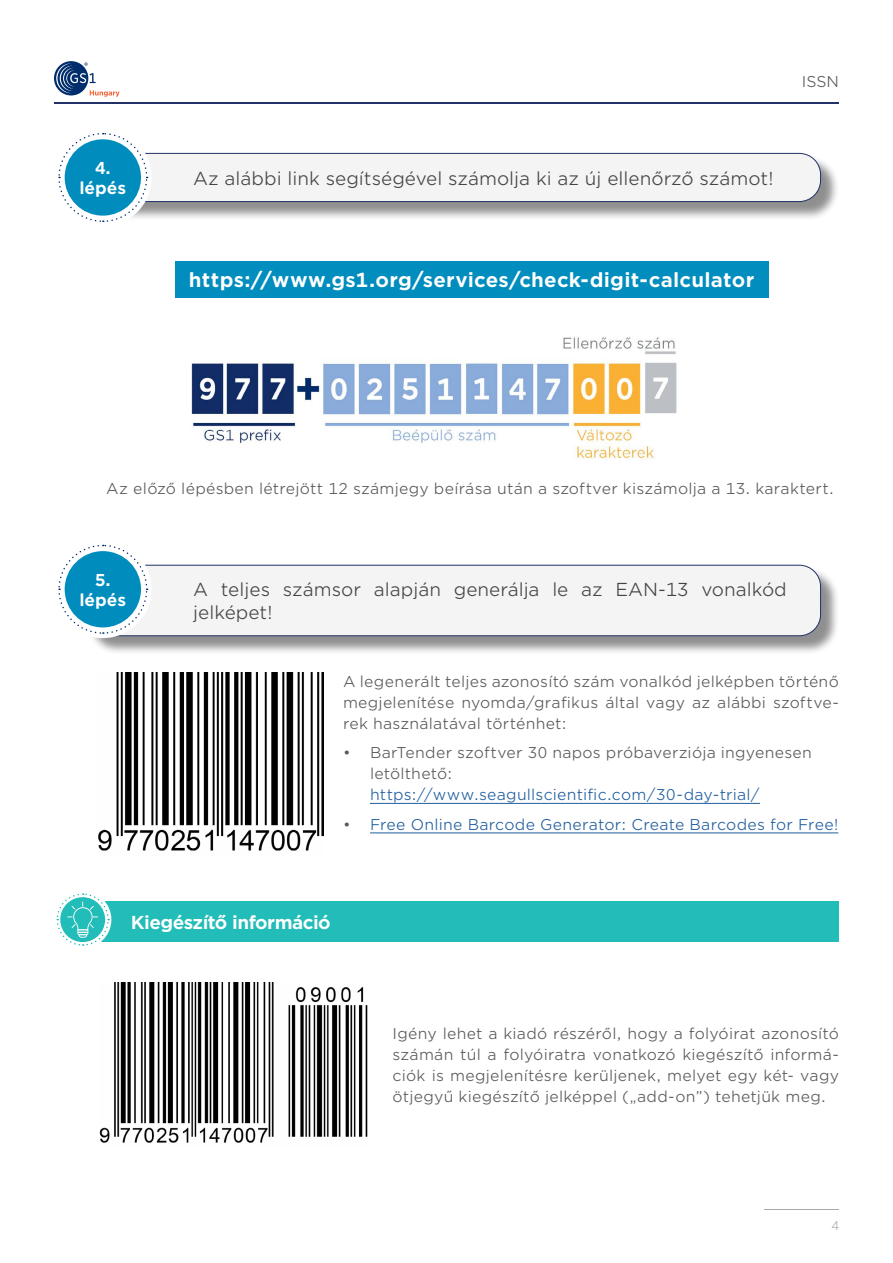
<style>
.page{position:relative;width:893px;height:1263px;background:#fff}
.page>*{position:absolute;margin:0;border:0;box-sizing:border-box;transform-origin:0 0}
.t1{font:700 19.5px "Gotham Office";letter-spacing:.01em;color:#fff}
.t2{font:18px/22.5px "Gotham Office";color:#454546}
.t3{font:700 18px "Gotham Office";letter-spacing:-.03em;color:#fff}
.t4{font:700 16.5px/19.8px "Gotham Office";color:#fff;text-align:center}
.t5{font:15px/21px "Gotham Office";letter-spacing:.015em;color:#58595b;text-align:justify}
.t6{font:15px "Gotham Office";letter-spacing:.015em;color:#215e9e}
.t7{font:12px "Gotham Office";color:#a7a9ac}
.s1{color:#58595b}
</style>
<div class="page">
<div style="left:86px;top:155px;width:754px;height:66px;background:#000;opacity:.44"></div>
<div style="left:84px;top:153px;width:736px;height:49px;background:#f4f4f4;border-radius:21px"></div>
<div style="left:84px;top:153px;width:737px;height:49px;border:1px solid #223268;border-radius:21px"></div>
<div style="left:54px;top:129px;width:98px;height:97px;background:#fff;border-radius:50%"></div>
<svg style="left:58px;top:132px;width:90px;height:90px"></svg>
<div style="left:65px;top:139px;width:76px;height:77px;background:#008dbd;border-radius:50%"></div>
<div style="left:86px;top:567px;width:754px;height:88px;background:#000;opacity:.44"></div>
<div style="left:84px;top:565px;width:736px;height:71px;background:#f4f4f4;border-radius:21px"></div>
<div style="left:84px;top:565px;width:737px;height:71px;border:1px solid #223268;border-radius:21px"></div>
<div style="left:54px;top:540px;width:98px;height:98px;background:#fff;border-radius:50%"></div>
<svg style="left:58px;top:544px;width:90px;height:91px"></svg>
<div style="left:65px;top:551px;width:76px;height:76px;background:#008dbd;border-radius:50%"></div>
<div style="left:175px;top:261px;width:593px;height:36px;background:#018dbd"></div>
<img style="left:191px;top:337px;width:486px;height:123px">
<hr style="left:370px;top:803px;width:390px;height:1px;background:#215e9e">
<hr style="left:370px;top:832px;width:468px;height:1px;background:#215e9e">
<img style="left:98px;top:672px;width:225px;height:179px">
<img style="left:99px;top:983px;width:269px;height:160px">
<svg style="left:54px;top:61px;width:34px;height:34px"></svg>
<svg style="left:56px;top:62px;width:64px;height:35px"></svg>
<hr style="left:54px;top:102px;width:785px;height:2px;background:#223268">
<hr style="left:765px;top:1209px;width:74px;height:1px;background:#a7a9ac">
<div style="left:83px;top:901px;width:756px;height:41px;background:#22bcb9"></div>
<div style="left:54px;top:891px;width:57px;height:57px;background:#fff;border-radius:50%"></div>
<svg style="left:56px;top:893px;width:54px;height:53px"></svg>
<p class="t4" style="left:79px;top:158px;width:48px">4. lépés</p>
<p class="t5" style="left:802px;top:71px;width:39px">ISSN</p>
<p class="t2" style="left:193px;top:166px;width:582px">Az alábbi link segítségével számolja ki az új ellenőrző számot!</p>
<h1 class="t1" style="left:189px;top:266px;width:567px">https://www.gs1.org/services/check-digit-calculator</h1>
<p class="t5" style="left:106px;top:477px;width:729px">Az előző lépésben létrejött 12 számjegy beírása után a szoftver kiszámolja a 13. karaktert.</p>
<p class="t4" style="left:79px;top:570px;width:48px">5. lépés</p>
<p class="t2" style="left:193px;top:578px;width:595px">A teljes számsor alapján generálja le az EAN-13 vonalkód jelképet!</p>
<p class="t5" style="left:343px;top:670px;width:497px">A legenerált teljes azonosító szám vonalkód jelképben történő megjelenítése nyomda/grafikus által vagy az alábbi szoftve&shy;rek használatával történhet:</p>
<p class="t5" style="left:370px;top:742px;width:443px;text-indent:-27px">• BarTender szoftver 30 napos próbaverziója ingyenesen letölthető:</p>
<p class="t6" style="left:370px;top:784px;width:392px">https://www.seagullscientific.com/30-day-trial/</p>
<p class="t6" style="left:343px;top:814px;width:497px"><span class="s1">•</span> Free Online Barcode Generator: Create Barcodes for Free!</p>
<p class="t3" style="left:131px;top:910px;width:201px">Kiegészítő információ</p>
<p class="t5" style="left:393px;top:1022px;width:448px">Igény lehet a kiadó részéről, hogy a folyóirat azonosító számán túl a folyóiratra vonatkozó kiegészítő informá&shy;ciók is megjelenítésre kerüljenek, melyet egy két- vagy ötjegyű kiegészítő jelképpel („add-on”) tehetjük meg.</p>
<p class="t7" style="left:831px;top:1218px;width:9px">4</p>
</div>
